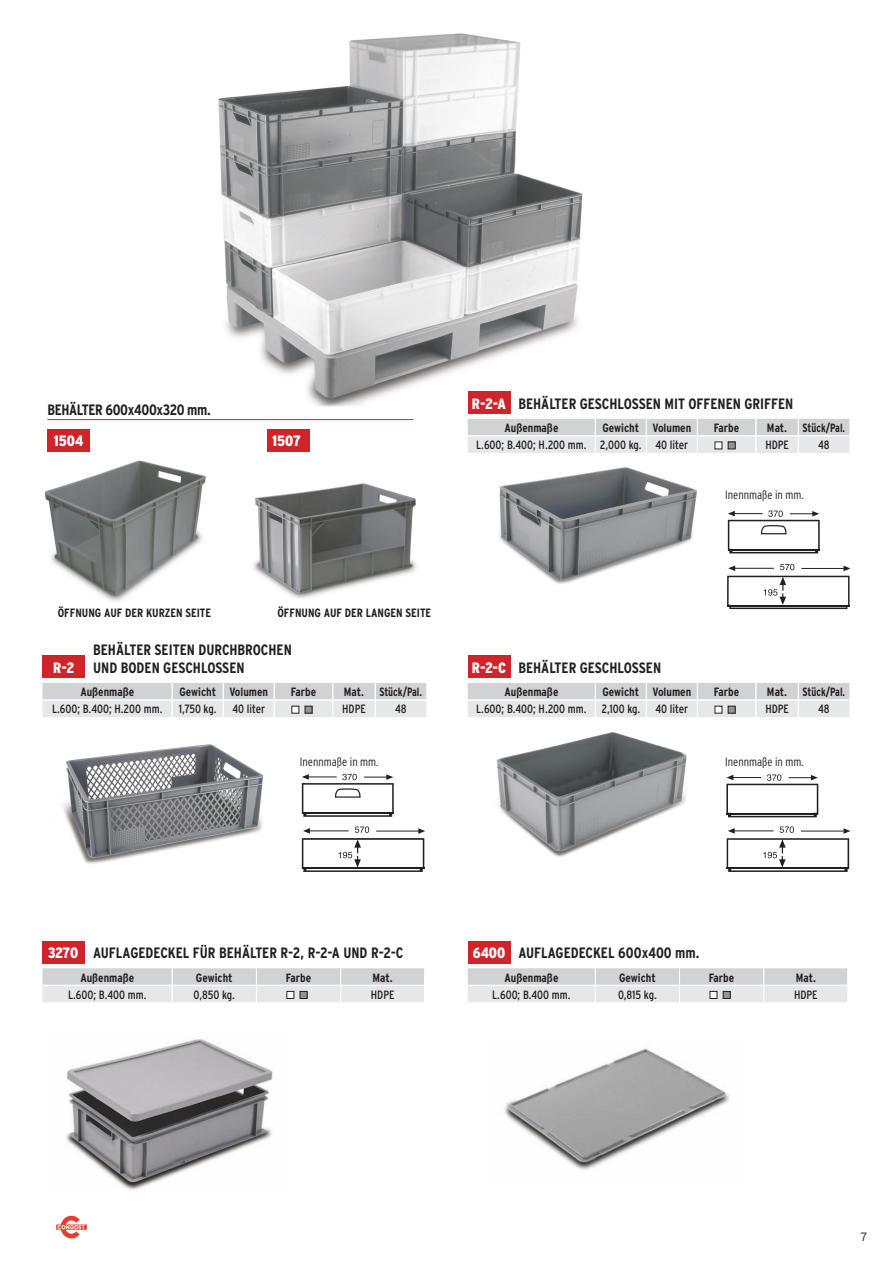
<style>
.page{position:relative;width:893px;height:1263px;background:#fff}
.page>*{position:absolute;margin:0;border:0;box-sizing:border-box;transform-origin:0 0}
.t1{font:700 condensed 15px "Interstate";color:#231f20}
.t2{font:900 condensed 15px "Interstate";color:#fff}
.t3{font:700 condensed 15px "Interstate";letter-spacing:-.025em;color:#231f20}
.t4{font:700 condensed 12px "Interstate";color:#231f20}
.t5{font:condensed 12px "Interstate";color:#231f20}
.t6{font:300 condensed 12px "Interstate";color:#231f20}
.t7{font:700 condensed 12px "Interstate";color:#231f20;scale:.9 1}
.t8{font:300 12px "Interstate";color:#231f20}
</style>
<div class="page">
<img style="left:56px;top:1215px;width:31px;height:24px">
<img style="left:156px;top:33px;width:427px;height:388px">
<img style="left:44px;top:460px;width:163px;height:141px">
<img style="left:253px;top:483px;width:164px;height:116px">
<img style="left:63px;top:744px;width:201px;height:120px">
<img style="left:66px;top:1039px;width:207px;height:152px">
<img style="left:504px;top:1048px;width:226px;height:122px">
<img style="left:496px;top:732px;width:191px;height:125px">
<img style="left:499px;top:467px;width:198px;height:117px">
<div style="left:468px;top:391px;width:42px;height:23px;background:#d1232a"></div>
<div style="left:468px;top:656px;width:42px;height:22px;background:#d1232a"></div>
<div style="left:468px;top:941px;width:42px;height:22px;background:#d1232a"></div>
<div style="left:47px;top:429px;width:43px;height:22px;background:#d1232a"></div>
<div style="left:267px;top:429px;width:43px;height:22px;background:#d1232a"></div>
<div style="left:43px;top:656px;width:42px;height:22px;background:#d1232a"></div>
<div style="left:43px;top:941px;width:42px;height:22px;background:#d1232a"></div>
<hr style="left:47px;top:419px;width:366px;height:1px;background:#d1232a">
<svg style="left:727px;top:564px;width:123px;height:46px"></svg>
<svg style="left:728px;top:510px;width:92px;height:43px"></svg>
<svg style="left:302px;top:826px;width:123px;height:46px"></svg>
<svg style="left:302px;top:774px;width:92px;height:43px"></svg>
<hr style="left:726px;top:867px;width:123px;height:2px;background:#231f20">
<svg style="left:727px;top:826px;width:123px;height:46px"></svg>
<svg style="left:726px;top:774px;width:92px;height:43px"></svg>
<svg style="left:468px;top:968px;width:380px;height:34px;background:#dcdddf"></svg>
<svg style="left:43px;top:968px;width:381px;height:34px;background:#dcdddf"></svg>
<svg style="left:43px;top:683px;width:383px;height:34px;background:#dcdddf"></svg>
<svg style="left:468px;top:683px;width:381px;height:34px;background:#dcdddf"></svg>
<svg style="left:468px;top:419px;width:381px;height:34px;background:#dcdddf"></svg>
<p class="t3" style="left:47px;top:401px;width:165px">BEHÄLTER 600x400x320 mm.</p>
<p class="t2" style="left:54px;top:433px;width:31px">1504</p>
<p class="t2" style="left:272px;top:433px;width:30px">1507</p>
<p class="t2" style="left:472px;top:395px;width:36px">R-2-A</p>
<p class="t1" style="left:518px;top:395px;width:277px">BEHÄLTER GESCHLOSSEN MIT OFFENEN GRIFFEN</p>
<p class="t4" style="left:505px;top:421px;width:55px">Außenmaße</p>
<p class="t4" style="left:602px;top:421px;width:38px">Gewicht</p>
<p class="t4" style="left:652px;top:421px;width:40px">Volumen</p>
<p class="t4" style="left:714px;top:421px;width:27px">Farbe</p>
<p class="t4" style="left:767px;top:421px;width:22px">Mat.</p>
<p class="t7" style="left:802px;top:421px;width:49px">Stück/Pal.</p>
<p class="t5" style="left:476px;top:438px;width:112px">L.600; B.400; H.200 mm.</p>
<p class="t5" style="left:600px;top:438px;width:43px">2,000 kg.</p>
<p class="t5" style="left:655px;top:438px;width:34px">40 liter</p>
<p class="t5" style="left:765px;top:438px;width:25px">HDPE</p>
<p class="t5" style="left:818px;top:438px;width:13px">48</p>
<p class="t6" style="left:725px;top:488px;width:80px">Inennmaße in mm.</p>
<p class="t4" style="left:58px;top:606px;width:155px">ÖFFNUNG AUF DER KURZEN SEITE</p>
<p class="t4" style="left:277px;top:606px;width:155px">ÖFFNUNG AUF DER LANGEN SEITE</p>
<p class="t2" style="left:53px;top:659px;width:23px">R-2</p>
<p class="t1" style="left:93px;top:641px;width:200px">BEHÄLTER SEITEN DURCHBROCHEN</p>
<p class="t1" style="left:93px;top:659px;width:153px">UND BODEN GESCHLOSSEN</p>
<p class="t4" style="left:80px;top:685px;width:55px">Außenmaße</p>
<p class="t4" style="left:179px;top:685px;width:38px">Gewicht</p>
<p class="t4" style="left:229px;top:685px;width:40px">Volumen</p>
<p class="t4" style="left:291px;top:685px;width:27px">Farbe</p>
<p class="t4" style="left:344px;top:685px;width:22px">Mat.</p>
<p class="t7" style="left:379px;top:685px;width:49px">Stück/Pal.</p>
<p class="t5" style="left:52px;top:702px;width:112px">L.600; B.400; H.200 mm.</p>
<p class="t5" style="left:179px;top:702px;width:39px">1,750 kg.</p>
<p class="t5" style="left:232px;top:702px;width:34px">40 liter</p>
<p class="t5" style="left:342px;top:702px;width:25px">HDPE</p>
<p class="t5" style="left:395px;top:702px;width:13px">48</p>
<p class="t2" style="left:472px;top:659px;width:36px">R-2-C</p>
<p class="t1" style="left:518px;top:659px;width:144px">BEHÄLTER GESCHLOSSEN</p>
<p class="t4" style="left:505px;top:685px;width:55px">Außenmaße</p>
<p class="t4" style="left:602px;top:685px;width:38px">Gewicht</p>
<p class="t4" style="left:652px;top:685px;width:40px">Volumen</p>
<p class="t4" style="left:714px;top:685px;width:27px">Farbe</p>
<p class="t4" style="left:767px;top:685px;width:22px">Mat.</p>
<p class="t7" style="left:802px;top:685px;width:49px">Stück/Pal.</p>
<p class="t5" style="left:476px;top:702px;width:112px">L.600; B.400; H.200 mm.</p>
<p class="t5" style="left:601px;top:702px;width:40px">2,100 kg.</p>
<p class="t5" style="left:655px;top:702px;width:34px">40 liter</p>
<p class="t5" style="left:765px;top:702px;width:25px">HDPE</p>
<p class="t5" style="left:818px;top:702px;width:13px">48</p>
<p class="t6" style="left:300px;top:755px;width:80px">Inennmaße in mm.</p>
<p class="t6" style="left:725px;top:755px;width:80px">Inennmaße in mm.</p>
<p class="t2" style="left:48px;top:944px;width:32px">3270</p>
<p class="t1" style="left:93px;top:944px;width:312px">AUFLAGEDECKEL FÜR BEHÄLTER R-2, R-2-A UND R-2-C</p>
<p class="t2" style="left:473px;top:944px;width:34px">6400</p>
<p class="t1" style="left:518px;top:944px;width:183px">AUFLAGEDECKEL 600x400 mm.</p>
<p class="t4" style="left:80px;top:971px;width:55px">Außenmaße</p>
<p class="t4" style="left:196px;top:971px;width:38px">Gewicht</p>
<p class="t4" style="left:286px;top:971px;width:27px">Farbe</p>
<p class="t4" style="left:373px;top:971px;width:22px">Mat.</p>
<p class="t5" style="left:68px;top:988px;width:80px">L.600; B.400 mm.</p>
<p class="t5" style="left:194px;top:988px;width:43px">0,850 kg.</p>
<p class="t5" style="left:371px;top:988px;width:25px">HDPE</p>
<p class="t4" style="left:505px;top:971px;width:55px">Außenmaße</p>
<p class="t4" style="left:619px;top:971px;width:38px">Gewicht</p>
<p class="t4" style="left:709px;top:971px;width:27px">Farbe</p>
<p class="t4" style="left:796px;top:971px;width:22px">Mat.</p>
<p class="t5" style="left:492px;top:988px;width:80px">L.600; B.400 mm.</p>
<p class="t5" style="left:618px;top:988px;width:40px">0,815 kg.</p>
<p class="t5" style="left:794px;top:988px;width:25px">HDPE</p>
<p class="t8" style="left:861px;top:1230px;width:8px">7</p>
</div>
